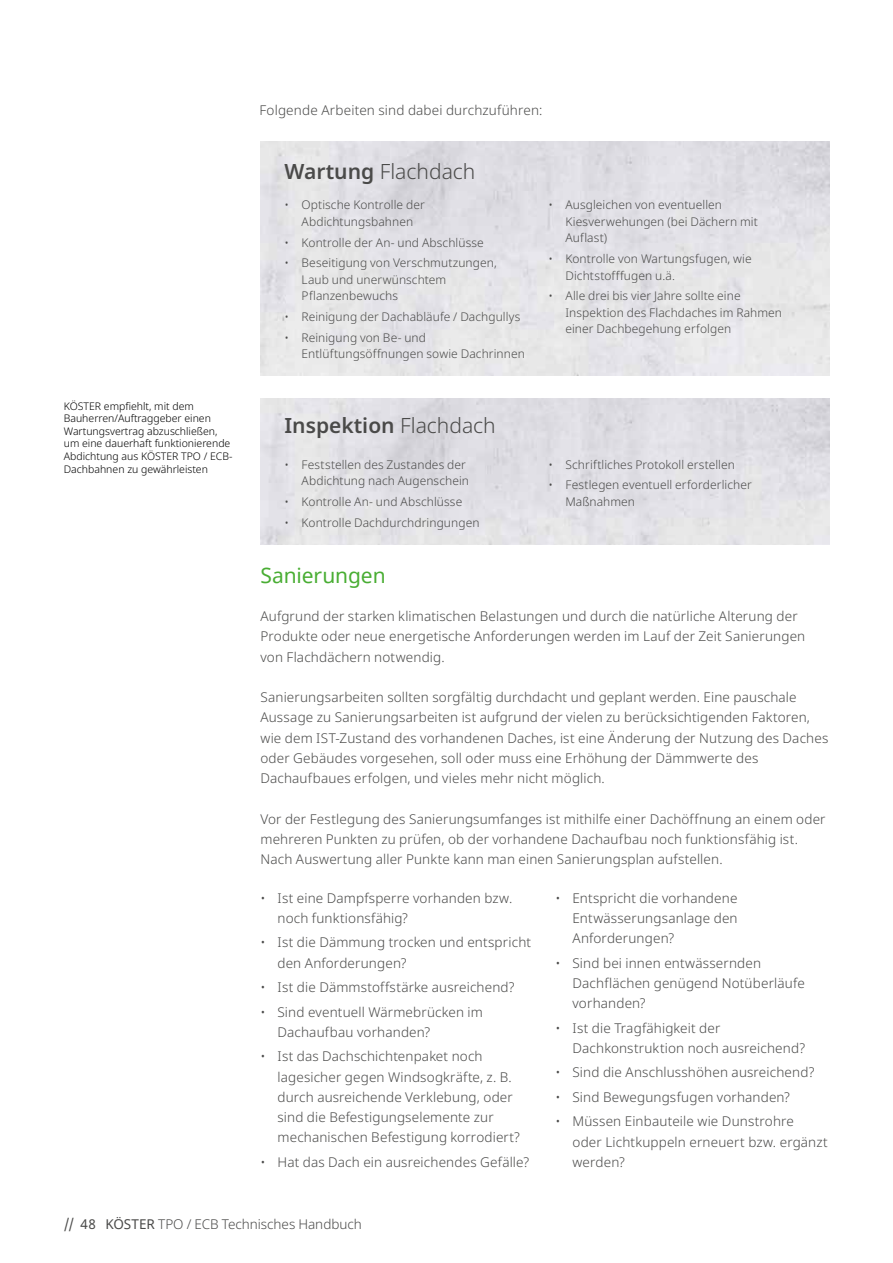
<style>
.page{position:relative;width:893px;height:1263px;background:#fff}
.page>*{position:absolute;margin:0;border:0;box-sizing:border-box;transform-origin:0 0}
.t1{font:600 21px "Noto Sans";color:#4a4a49}
.t2{font:300 21px "Noto Sans";color:#4a4a49}
.t3{font:21px "Noto Sans";letter-spacing:-.005em;color:#49ad33}
.t4{font:300 13.5px/20.2px "Noto Sans";letter-spacing:.01em;color:#4a4a49}
.t5{font:300 12px/16.5px "Noto Sans";letter-spacing:.005em;color:#4a4a49}
.t6{font:300 10.5px/12.6px "Noto Sans";color:#000}
.s1{font-weight:600}
.s2{font-weight:300}
.s3{font-weight:400}
</style>
<div class="page">
<p class="t4" style="left:259px;top:100px;width:284px">Folgende Arbeiten sind dabei durchzuführen:</p>
<p class="t6" style="left:64px;top:400px;width:170px">KÖSTER empfiehlt, mit dem<br>Bauherren/Auftraggeber einen<br>Wartungsvertrag abzuschließen, um eine dauerhaft funktionierende<br>Abdichtung aus KÖSTER TPO / ECB-<br>Dachbahnen zu gewährleisten</p>
<h1 class="t2" style="left:285px;top:157px;width:192px"><span class="s1">Wartung</span> Flachdach</h1>
<p class="t5" style="left:285px;top:197px;width:142px;text-align:center">• Optische Kontrolle der<br>Abdichtungsbahnen</p>
<p class="t5" style="left:285px;top:234px;width:201px">• Kontrolle der An- und Abschlüsse</p>
<p class="t5" style="left:302px;top:255px;width:197px;text-indent:-17px">• Beseitigung von Verschmutzungen,<br>Laub und unerwünschtem<br>Pflanzenbewuchs</p>
<p class="t5" style="left:285px;top:309px;width:237px">• Reinigung der Dachabläufe / Dachgullys</p>
<p class="t5" style="left:302px;top:329px;width:225px;text-indent:-17px">• Reinigung von Be- und<br>Entlüftungsöffnungen sowie Dachrinnen</p>
<h1 class="t1" style="left:285px;top:411px;width:213px">Inspektion <span class="s2">Flachdach</span></h1>
<p class="t5" style="left:285px;top:456px;width:186px;text-align:right">• Feststellen des Zustandes der<br>Abdichtung nach Augenschein</p>
<p class="t5" style="left:285px;top:494px;width:179px">• Kontrolle An- und Abschlüsse</p>
<p class="t5" style="left:285px;top:514px;width:196px">• Kontrolle Dachdurchdringungen</p>
<h1 class="t3" style="left:260px;top:561px;width:127px">Sanierungen</h1>
<p class="t5" style="left:565px;top:197px;width:194px;text-indent:-17px">• Ausgleichen von eventuellen<br>Kiesverwehungen (bei Dächern mit<br>Auflast)</p>
<p class="t5" style="left:565px;top:251px;width:188px;text-indent:-17px">• Kontrolle von Wartungsfugen, wie<br>Dichtstofffugen u.ä.</p>
<p class="t5" style="left:565px;top:288px;width:218px;text-indent:-17px">• Alle drei bis vier Jahre sollte eine<br>Inspektion des Flachdaches im Rahmen einer Dachbegehung erfolgen</p>
<p class="t5" style="left:548px;top:456px;width:188px">• Schriftliches Protokoll erstellen</p>
<p class="t5" style="left:565px;top:477px;width:188px;text-indent:-17px">• Festlegen eventuell erforderlicher<br>Maßnahmen</p>
<p class="t4" style="left:260px;top:606px;width:546px">Aufgrund der starken klimatischen Belastungen und durch die natürliche Alterung der<br>Produkte oder neue energetische Anforderungen werden im Lauf der Zeit Sanierungen von Flachdächern notwendig.</p>
<p class="t4" style="left:260px;top:687px;width:569px">Sanierungsarbeiten sollten sorgfältig durchdacht und geplant werden. Eine pauschale Aussage zu Sanierungsarbeiten ist aufgrund der vielen zu berücksichtigenden Faktoren, wie dem IST-Zustand des vorhandenen Daches, ist eine Änderung der Nutzung des Daches oder Gebäudes vorgesehen, soll oder muss eine Erhöhung der Dämmwerte des Dachaufbaues erfolgen, und vieles mehr nicht möglich.</p>
<p class="t4" style="left:260px;top:809px;width:567px">Vor der Festlegung des Sanierungsumfanges ist mithilfe einer Dachöffnung an einem oder mehreren Punkten zu prüfen, ob der vorhandene Dachaufbau noch funktionsfähig ist.<br>Nach Auswertung aller Punkte kann man einen Sanierungsplan aufstellen.</p>
<p class="t4" style="left:277px;top:888px;width:236px;text-indent:-17px">• Ist eine Dampfsperre vorhanden bzw. noch funktionsfähig?</p>
<p class="t4" style="left:277px;top:933px;width:255px;text-indent:-17px">• Ist die Dämmung trocken und entspricht den Anforderungen?</p>
<p class="t4" style="left:260px;top:977px;width:256px">• Ist die Dämmstoffstärke ausreichend?</p>
<p class="t4" style="left:277px;top:1002px;width:207px;text-indent:-17px">• Sind eventuell Wärmebrücken im<br>Dachaufbau vorhanden?</p>
<p class="t4" style="left:277px;top:1047px;width:244px;text-indent:-17px">• Ist das Dachschichtenpaket noch lagesicher gegen Windsogkräfte, z. B. durch ausreichende Verklebung, oder sind die Befestigungselemente zur mechanischen Befestigung korrodiert?</p>
<p class="t4" style="left:260px;top:1152px;width:270px">• Hat das Dach ein ausreichendes Gefälle?</p>
<p class="t4" style="left:572px;top:888px;width:167px;text-align:justify;text-indent:-17px">• Entspricht die vorhandene Entwässerungsanlage den Anforderungen?</p>
<p class="t4" style="left:572px;top:953px;width:234px;text-indent:-17px">• Sind bei innen entwässernden<br>Dachflächen genügend Notüberläufe vorhanden?</p>
<p class="t4" style="left:572px;top:1018px;width:234px;text-indent:-17px">• Ist die Tragfähigkeit der<br>Dachkonstruktion noch ausreichend?</p>
<p class="t4" style="left:555px;top:1063px;width:260px">• Sind die Anschlusshöhen ausreichend?</p>
<p class="t4" style="left:555px;top:1087px;width:236px">• Sind Bewegungsfugen vorhanden?</p>
<p class="t4" style="left:572px;top:1112px;width:257px;text-indent:-17px">• Müssen Einbauteile wie Dunstrohre<br>oder Lichtkuppeln erneuert bzw. ergänzt werden?</p>
<p class="t4" style="left:64px;top:1214px;width:300px"><span class="s3">// 48 KÖSTER</span> TPO / ECB Technisches Handbuch</p>
</div>
